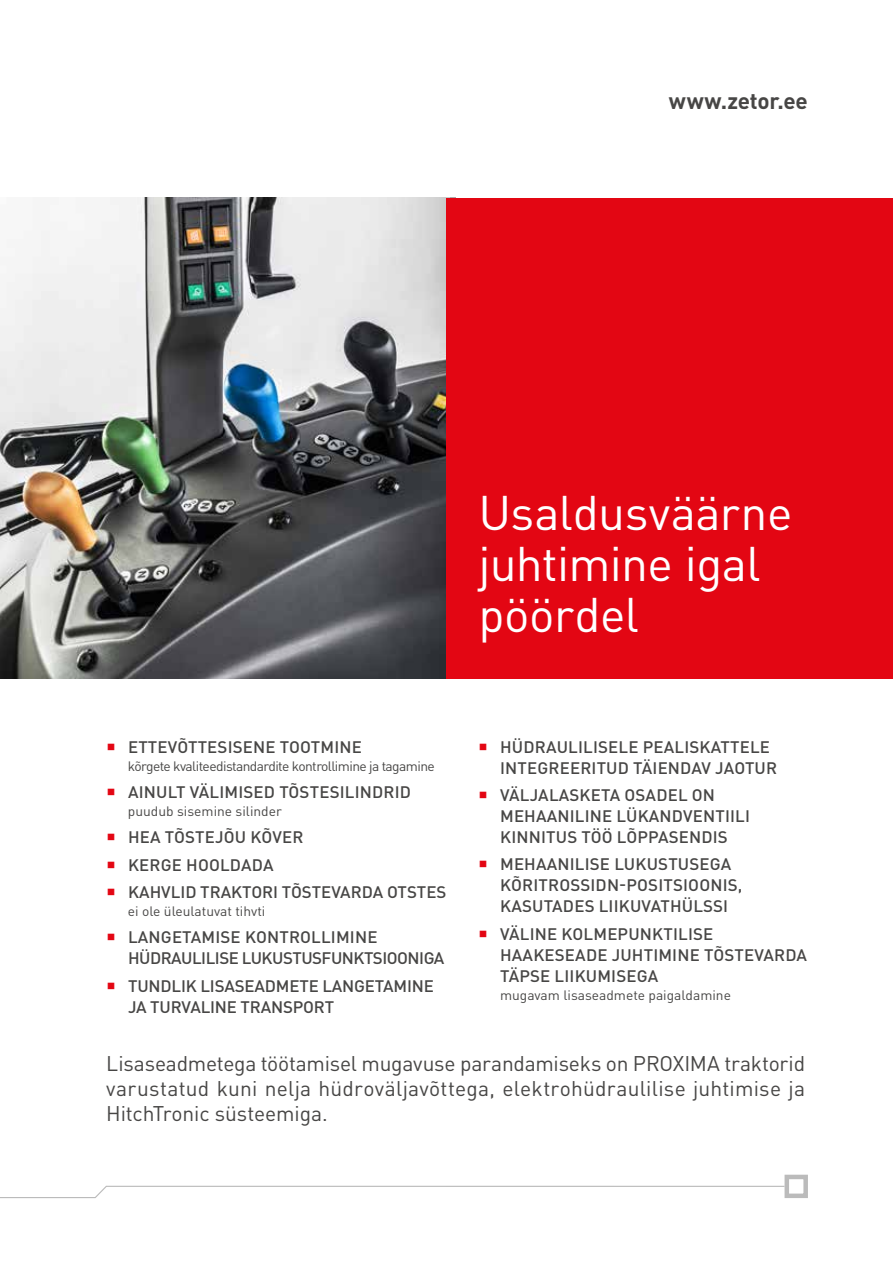
<style>
.page{position:relative;width:893px;height:1263px;background:#fff}
.page>*{position:absolute;margin:0;border:0;box-sizing:border-box;transform-origin:0 0}
.t1{font:48px/51px "DIN Pro";letter-spacing:-.015em;color:#fff}
.t2{font:700 22.5px "DIN Pro";letter-spacing:-.01em;color:#474645}
.t3{font:21px/25.2px "DIN Pro";letter-spacing:.005em;color:#474645;text-align:justify}
.t4{font:500 16.5px/21px "DIN Pro";letter-spacing:.01em;color:#474645}
.t5{font:500 16.5px/21px "DIN Pro";letter-spacing:-.03em;color:#474645}
.t6{font:500 16.5px/21px "DIN Pro";letter-spacing:-.01em;color:#474645}
.t7{font:13.5px "DIN Pro";color:#474645}
.t8{font:13.5px "DIN Pro";letter-spacing:-.04em;color:#474645}
.s1{color:#e30613}
</style>
<div class="page">
<svg style="left:0;top:1185px;width:784px;height:14px"></svg>
<div style="left:784px;top:1175px;width:24px;height:23px;border:4px solid #bbb"></div>
<img style="left:0;top:198px;width:446px;height:480px">
<div style="left:446px;top:198px;width:447px;height:480px;background:#e30613"></div>
<h2 class="t2" style="left:669px;top:86px;width:141px">www.zetor.ee</h2>
<h1 class="t1" style="left:478px;top:485px;width:316px">Usaldusväärne juhtimine igal pöördel</h1>
<p class="t4" style="left:106px;top:735px;width:257px"><span class="s1">○</span> ETTEVÕTTESISENE TOOTMINE</p>
<p class="t8" style="left:128px;top:756px;width:308px">kõrgete kvaliteedistandardite kontrollimine ja tagamine</p>
<p class="t4" style="left:106px;top:781px;width:306px"><span class="s1">○</span> AINULT VÄLIMISED TÕSTESILINDRID</p>
<p class="t7" style="left:128px;top:802px;width:155px">puudub sisemine silinder</p>
<p class="t4" style="left:106px;top:826px;width:199px"><span class="s1">○</span> HEA TÕSTEJÕU KÕVER</p>
<p class="t4" style="left:106px;top:853px;width:169px"><span class="s1">○</span> KERGE HOOLDADA</p>
<p class="t4" style="left:106px;top:881px;width:342px"><span class="s1">○</span> KAHVLID TRAKTORI TÕSTEVARDA OTSTES</p>
<p class="t7" style="left:128px;top:902px;width:139px">ei ole üleulatuvat tihvti</p>
<p class="t5" style="left:128px;top:926px;width:318px;text-indent:-22px"><span class="s1">○</span> LANGETAMISE KONTROLLIMINE<br>HÜDRAULILISE LUKUSTUSFUNKTSIOONIGA</p>
<p class="t6" style="left:128px;top:975px;width:307px;text-indent:-22px"><span class="s1">○</span> TUNDLIK LISASEADMETE LANGETAMINE<br>JA TURVALINE TRANSPORT</p>
<p class="t4" style="left:500px;top:735px;width:279px;text-indent:-22px"><span class="s1">○</span> HÜDRAULILISELE PEALISKATTELE<br>INTEGREERITUD TÄIENDAV JAOTUR</p>
<p class="t4" style="left:500px;top:784px;width:251px;text-indent:-22px"><span class="s1">○</span> VÄLJALASKETA OSADEL ON<br>MEHAANILINE LÜKANDVENTIILI<br>KINNITUS TÖÖ LÕPPASENDIS</p>
<p class="t4" style="left:500px;top:853px;width:244px;text-indent:-22px"><span class="s1">○</span> MEHAANILISE LUKUSTUSEGA<br>KÕRITROSSIDN-POSITSIOONIS,<br>KASUTADES LIIKUVATHÜLSSI</p>
<p class="t4" style="left:500px;top:922px;width:308px;text-indent:-22px"><span class="s1">○</span> VÄLINE KOLMEPUNKTILISE<br>HAAKESEADE JUHTIMINE TÕSTEVARDA<br>TÄPSE LIIKUMISEGA</p>
<p class="t7" style="left:500px;top:986px;width:232px">mugavam lisaseadmete paigaldamine</p>
<p class="t3" style="left:106px;top:1049px;width:700px">Lisaseadmetega töötamisel mugavuse parandamiseks on PROXIMA traktorid varustatud kuni nelja hüdroväljavõttega, elektrohüdraulilise juhtimise ja HitchTronic süsteemiga.</p>
</div>
